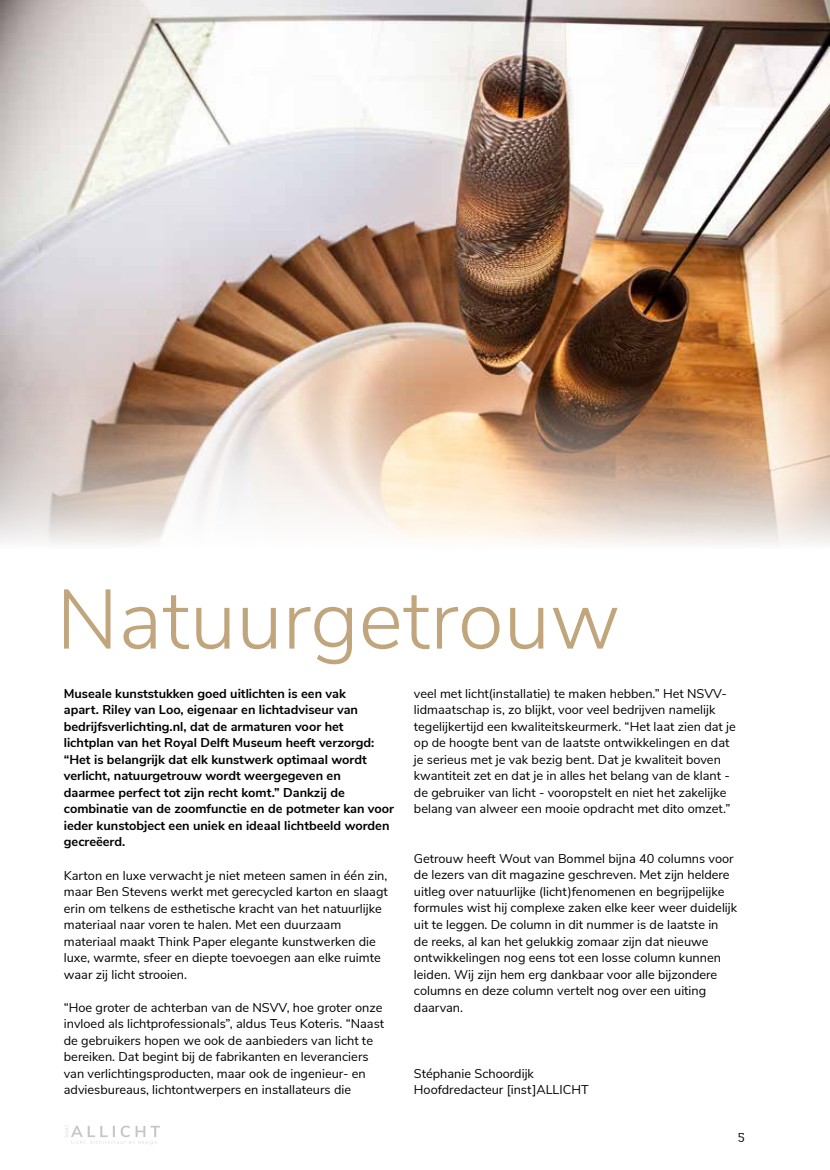
<style>
.page{position:relative;width:830px;height:1170px;background:#fff}
.page>*{position:absolute;margin:0;border:0;box-sizing:border-box;transform-origin:0 0}
.t1{font:300 83.85px "Nunito Sans";color:#c0a57d}
.t2{font:13.5px "Zilla Slab";color:#000}
.t3{font:12.75px/16.5px "Nunito Sans";color:#000}
.t4{font:700 12.75px/16.5px "Nunito Sans";color:#000}
</style>
<div class="page">
<img style="left:0;top:0;width:829px;height:544px">
<svg style="left:65px;top:1125px;width:95px;height:19px"></svg>
<h1 class="t1" style="left:56px;top:558px;width:565px">Natuurgetrouw</h1>
<p class="t4" style="left:64px;top:684px;width:331px">Museale kunststukken goed uitlichten is een vak<br>apart. Riley van Loo, eigenaar en lichtadviseur van bedrijfsverlichting.nl, dat de armaturen voor het lichtplan van het Royal Delft Museum heeft verzorgd: “Het is belangrijk dat elk kunstwerk optimaal wordt verlicht, natuurgetrouw wordt weergegeven en daarmee perfect tot zijn recht komt.” Dankzij de combinatie van de zoomfunctie en de potmeter kan voor ieder kunstobject een uniek en ideaal lichtbeeld worden gecreëerd.</p>
<p class="t3" style="left:64px;top:866px;width:325px">Karton en luxe verwacht je niet meteen samen in één zin, maar Ben Stevens werkt met gerecycled karton en slaagt erin om telkens de esthetische kracht van het natuurlijke materiaal naar voren te halen. Met een duurzaam materiaal maakt Think Paper elegante kunstwerken die luxe, warmte, sfeer en diepte toevoegen aan elke ruimte waar zij licht strooien.</p>
<p class="t3" style="left:64px;top:998px;width:321px">“Hoe groter de achterban van de NSVV, hoe groter onze invloed als lichtprofessionals”, aldus Teus Koteris. “Naast de gebruikers hopen we ook de aanbieders van licht te bereiken. Dat begint bij de fabrikanten en leveranciers van verlichtingsproducten, maar ook de ingenieur- en adviesbureaus, lichtontwerpers en installateurs die</p>
<p class="t3" style="left:413px;top:684px;width:323px">veel met licht(installatie) te maken hebben.” Het NSVV&shy;lidmaatschap is, zo blijkt, voor veel bedrijven namelijk tegelijkertijd een kwaliteitskeurmerk. “Het laat zien dat je op de hoogte bent van de laatste ontwikkelingen en dat je serieus met je vak bezig bent. Dat je kwaliteit boven kwantiteit zet en dat je in alles het belang van de klant - de gebruiker van licht - vooropstelt en niet het zakelijke belang van alweer een mooie opdracht met dito omzet.”</p>
<p class="t3" style="left:413px;top:849px;width:325px">Getrouw heeft Wout van Bommel bijna 40 columns voor de lezers van dit magazine geschreven. Met zijn heldere uitleg over natuurlijke (licht)fenomenen en begrijpelijke formules wist hij complexe zaken elke keer weer duidelijk uit te leggen. De column in dit nummer is de laatste in<br>de reeks, al kan het gelukkig zomaar zijn dat nieuwe ontwikkelingen nog eens tot een losse column kunnen leiden. Wij zijn hem erg dankbaar voor alle bijzondere columns en deze column vertelt nog over een uiting daarvan.</p>
<p class="t3" style="left:413px;top:1063px;width:176px">Stéphanie Schoordijk<br>Hoofdredacteur [inst]ALLICHT</p>
<p class="t2" style="left:737px;top:1128px;width:8px">5</p>
</div>
